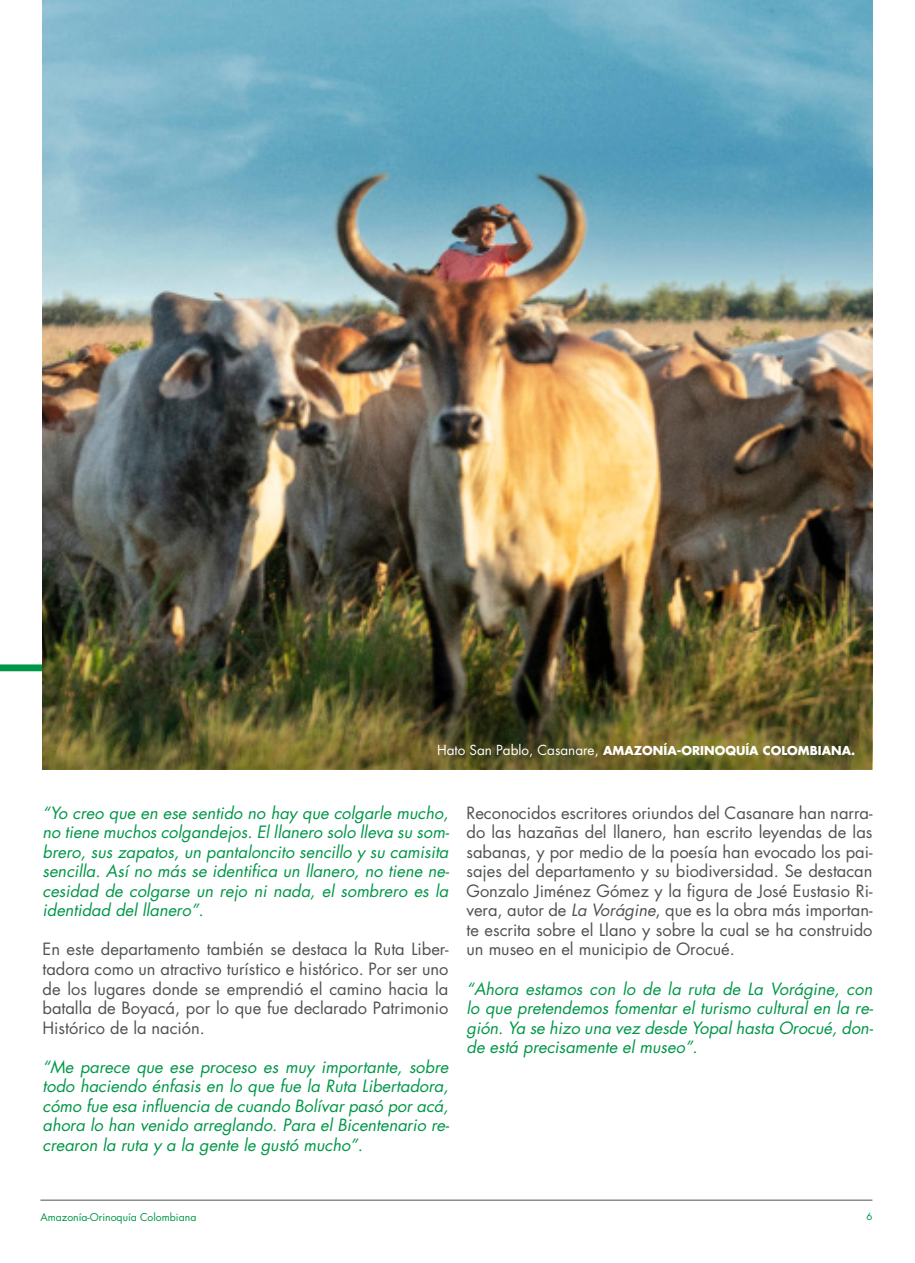
<style>
.page{position:relative;width:915px;height:1263px;background:#fff}
.page>*{position:absolute;margin:0;border:0;box-sizing:border-box;transform-origin:0 0}
.t1{font:italic 16.5px/19.5px "Futura Std";color:#009748;text-align:justify}
.t2{font:16.5px/19.5px "Futura Std";color:#505353;text-align:justify}
.t3{font:700 12px "Futura Std";color:#fff}
.t4{font:10.5px "Futura Std";color:#009748}
.t5{font:9.75px "Futura Std";color:#009748}
.s1{font-weight:400;font-size:13.5px}
.s2{font-style:italic}
</style>
<div class="page">
<hr style="left:40px;top:1200px;width:832px;height:1px;background:#505353">
<svg style="left:0;top:664px;width:43px;height:7px"></svg>
<img style="left:43px;top:0;width:829px;height:770px">
<img style="left:43px;top:567px;width:829px;height:202px">
<p class="t3" style="left:437px;top:742px;width:419px"><span class="s1">Hato San Pablo, Casanare,</span> AMAZONÍA-ORINOQUÍA COLOMBIANA.</p>
<p class="t1" style="left:43px;top:803px;width:408px">“Yo creo que en ese sentido no hay que colgarle mucho, no tiene muchos colgandejos. El llanero solo lleva su som&shy;brero, sus zapatos, un pantaloncito sencillo y su camisita sencilla. Así no más se identifica un llanero, no tiene ne&shy;cesidad de colgarse un rejo ni nada, el sombrero es la identidad del llanero”.</p>
<p class="t2" style="left:43px;top:940px;width:407px">En este departamento también se destaca la Ruta Liber&shy;tadora como un atractivo turístico e histórico. Por ser uno de los lugares donde se emprendió el camino hacia la batalla de Boyacá, por lo que fue declarado Patrimonio Histórico de la nación.</p>
<p class="t1" style="left:43px;top:1057px;width:408px">“Me parece que ese proceso es muy importante, sobre todo haciendo énfasis en lo que fue la Ruta Libertadora, cómo fue esa influencia de cuando Bolívar pasó por acá, ahora lo han venido arreglando. Para el Bicentenario re&shy;crearon la ruta y a la gente le gustó mucho”.</p>
<p class="t2" style="left:466px;top:803px;width:407px">Reconocidos escritores oriundos del Casanare han narra&shy;do las hazañas del llanero, han escrito leyendas de las sabanas, y por medio de la poesía han evocado los pai&shy;sajes del departamento y su biodiversidad. Se destacan Gonzalo Jiménez Gómez y la figura de José Eustasio Ri&shy;vera, autor de <span class="s2">La Vorágine</span>, que es la obra más importan&shy;te escrita sobre el Llano y sobre la cual se ha construido un museo en el municipio de Orocué.</p>
<p class="t1" style="left:466px;top:979px;width:408px">“Ahora estamos con lo de la ruta de La Vorágine, con lo que pretendemos fomentar el turismo cultural en la re&shy;gión. Ya se hizo una vez desde Yopal hasta Orocué, don&shy;de está precisamente el museo”.</p>
<p class="t4" style="left:40px;top:1211px;width:157px">Amazonía-Orinoquía Colombiana</p>
<p class="t5" style="left:866px;top:1210px;width:8px">6</p>
</div>
